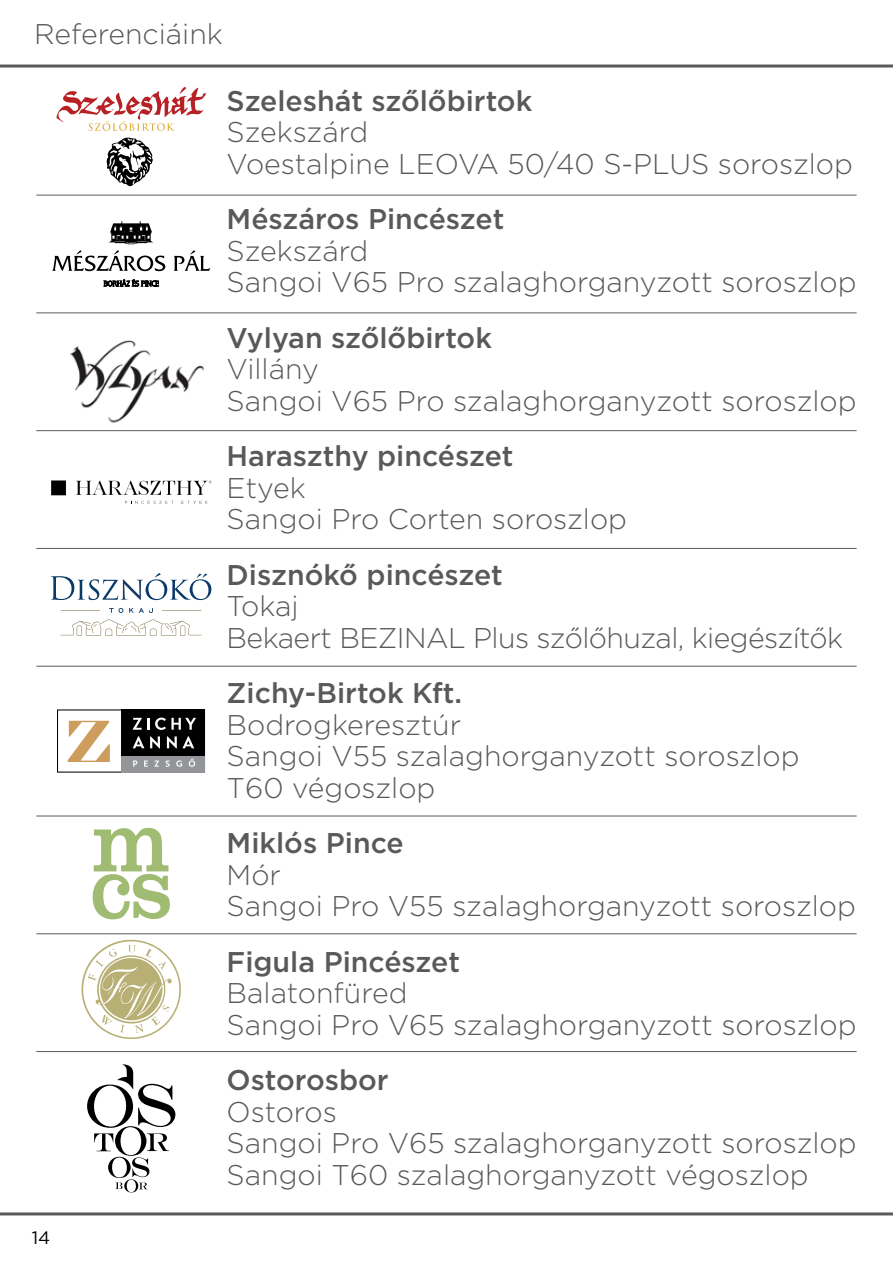
<style>
.page{position:relative;width:893px;height:1263px;background:#fff}
.page>*{position:absolute;margin:0;border:0;box-sizing:border-box;transform-origin:0 0}
.t1{font:300 28.5px/31.5px "Gotham";color:#58595b}
.t2{font:500 28.5px "Gotham";color:#58595b}
.t3{font:300 28.5px/31.5px "Gotham";letter-spacing:-.02em;color:#58595b}
.t4{font:18px "Gotham";color:#000}
</style>
<div class="page">
<hr style="left:0;top:1212px;width:893px;height:3px;background:#58595b">
<svg style="left:82px;top:940px;width:99px;height:99px"></svg>
<svg style="left:51px;top:480px;width:15px;height:15px"></svg>
<svg style="left:76px;top:481px;width:135px;height:23px"></svg>
<svg style="left:93px;top:828px;width:77px;height:91px"></svg>
<svg style="left:87px;top:1064px;width:88px;height:128px"></svg>
<svg style="left:107px;top:138px;width:46px;height:48px"></svg>
<svg style="left:57px;top:87px;width:149px;height:44px"></svg>
<hr style="left:0;top:65px;width:893px;height:3px;background:#58595b">
<hr style="left:36px;top:195px;width:821px;height:1px;background:#58595b">
<hr style="left:36px;top:312px;width:821px;height:1px;background:#58595b">
<hr style="left:36px;top:430px;width:821px;height:1px;background:#58595b">
<hr style="left:36px;top:816px;width:821px;height:1px;background:#58595b">
<hr style="left:36px;top:548px;width:821px;height:1px;background:#58595b">
<hr style="left:36px;top:933px;width:821px;height:1px;background:#58595b">
<hr style="left:36px;top:666px;width:821px;height:1px;background:#58595b">
<hr style="left:36px;top:1051px;width:821px;height:1px;background:#58595b">
<svg style="left:52px;top:250px;width:158px;height:21px"></svg>
<svg style="left:104px;top:280px;width:55px;height:6px"></svg>
<img style="left:109px;top:221px;width:45px;height:23px">
<img style="left:70px;top:340px;width:135px;height:83px">
<svg style="left:60px;top:619px;width:142px;height:16px"></svg>
<svg style="left:61px;top:608px;width:140px;height:5px"></svg>
<svg style="left:51px;top:573px;width:160px;height:27px"></svg>
<div style="left:57px;top:709px;width:148px;height:64px;border:1px solid #000"></div>
<svg style="left:68px;top:721px;width:42px;height:41px"></svg>
<div style="left:121px;top:709px;width:84px;height:47px;background:#000"></div>
<svg style="left:133px;top:718px;width:9px;height:12px"></svg>
<svg style="left:148px;top:718px;width:48px;height:12px"></svg>
<svg style="left:133px;top:736px;width:11px;height:12px"></svg>
<svg style="left:150px;top:736px;width:10px;height:12px"></svg>
<svg style="left:167px;top:736px;width:27px;height:12px"></svg>
<div style="left:121px;top:756px;width:84px;height:17px;background:#939598"></div>
<svg style="left:133px;top:760px;width:4px;height:7px"></svg>
<svg style="left:144px;top:760px;width:4px;height:7px"></svg>
<svg style="left:154px;top:760px;width:5px;height:7px"></svg>
<svg style="left:166px;top:760px;width:4px;height:7px"></svg>
<svg style="left:176px;top:760px;width:6px;height:7px"></svg>
<svg style="left:189px;top:759px;width:6px;height:8px"></svg>
<p class="t1" style="left:34px;top:17px;width:190px">Referenciáink</p>
<p class="t4" style="left:32px;top:1226px;width:20px">14</p>
<p class="t2" style="left:227px;top:82px;width:307px">Szeleshát szőlőbirtok</p>
<p class="t1" style="left:227px;top:116px;width:628px">Szekszárd<br>Voestalpine LEOVA 50/40 S-PLUS soroszlop</p>
<p class="t2" style="left:227px;top:200px;width:279px">Mészáros Pincészet</p>
<p class="t1" style="left:227px;top:234px;width:631px">Szekszárd<br>Sangoi V65 Pro szalaghorganyzott soroszlop</p>
<p class="t2" style="left:227px;top:319px;width:267px">Vylyan szőlőbirtok</p>
<p class="t1" style="left:227px;top:352px;width:631px">Villány<br>Sangoi V65 Pro szalaghorganyzott soroszlop</p>
<p class="t2" style="left:227px;top:437px;width:288px">Haraszthy pincészet</p>
<p class="t1" style="left:227px;top:471px;width:402px">Etyek<br>Sangoi Pro Corten soroszlop</p>
<p class="t2" style="left:227px;top:556px;width:278px">Disznókő pincészet</p>
<p class="t3" style="left:227px;top:589px;width:618px">Tokaj<br>Bekaert BEZINAL Plus szőlőhuzal, kiegészítők</p>
<p class="t2" style="left:227px;top:674px;width:237px">Zichy-Birtok Kft.</p>
<p class="t1" style="left:227px;top:708px;width:574px">Bodrogkeresztúr<br>Sangoi V55 szalaghorganyzott soroszlop<br>T60 végoszlop</p>
<p class="t2" style="left:227px;top:824px;width:179px">Miklós Pince</p>
<p class="t1" style="left:227px;top:858px;width:631px">Mór<br>Sangoi Pro V55 szalaghorganyzott soroszlop</p>
<p class="t2" style="left:227px;top:943px;width:235px">Figula Pincészet</p>
<p class="t1" style="left:227px;top:976px;width:631px">Balatonfüred<br>Sangoi Pro V65 szalaghorganyzott soroszlop</p>
<p class="t2" style="left:227px;top:1061px;width:163px">Ostorosbor</p>
<p class="t1" style="left:227px;top:1095px;width:631px">Ostoros<br>Sangoi Pro V65 szalaghorganyzott soroszlop<br>Sangoi T60 szalaghorganyzott végoszlop</p>
</div>
